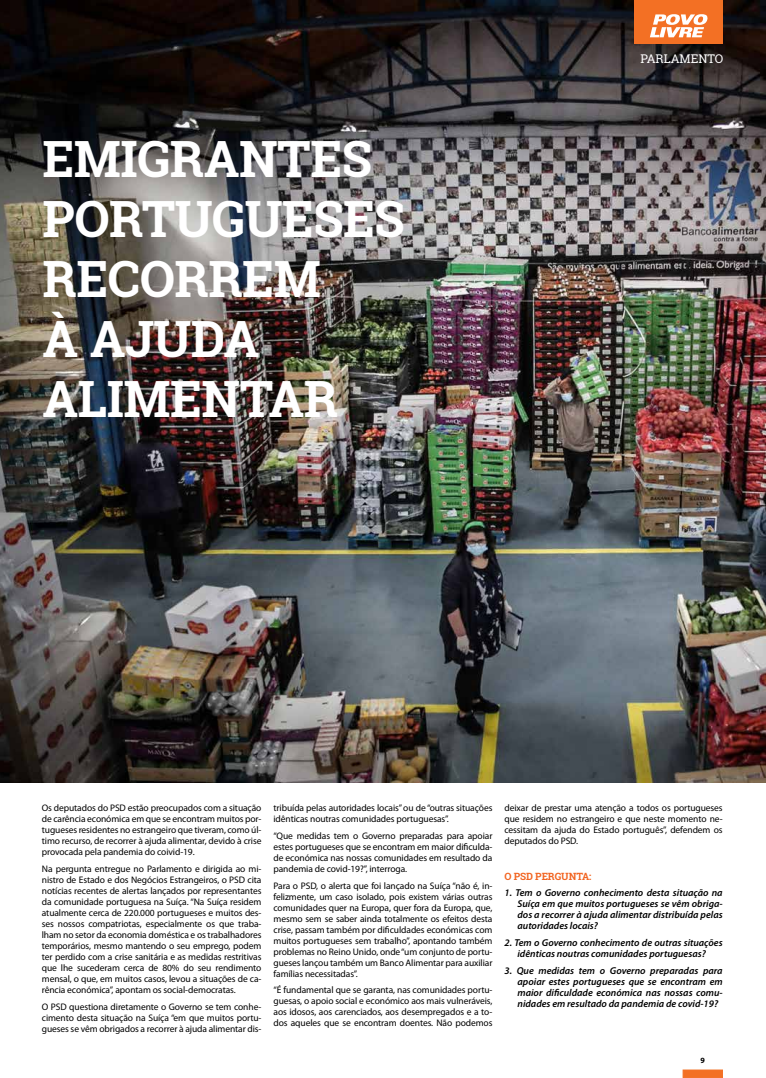
<style>
.page{position:relative;width:766px;height:1078px;background:#fff}
.page>*{position:absolute;margin:0;border:0;box-sizing:border-box;transform-origin:0 0}
.t1{font:700 49.9px/59.9px "Roboto Slab";letter-spacing:-.01em;color:#fff}
.t2{font:12px "Roboto Slab";color:#fff}
.t3{font:italic 600 10px/11px "Myriad Pro";color:#000;text-align:justify}
.t4{font:700 10px "Roboto Slab";letter-spacing:-.01em;color:#f26522}
.t5{font:9.5px/11px "Myriad Pro";letter-spacing:-.01em;color:#000;text-align:justify}
.t6{font:700 8px "Myriad Pro";color:#000}
</style>
<div class="page">
<div style="left:682px;top:1069px;width:40px;height:8px;background:#f37024;border:1px solid #f37024"></div>
<img style="left:0;top:0;width:765px;height:782px">
<div style="left:634px;top:0;width:88px;height:44px;background:#f37024"></div>
<svg style="left:650px;top:14px;width:57px;height:23px"></svg>
<h1 class="t1" style="left:43px;top:128px;width:363px">EMIGRANTES<br>PORTUGUESES<br>RECORREM<br>À AJUDA<br>ALIMENTAR</h1>
<p class="t2" style="left:640px;top:51px;width:84px">PARLAMENTO</p>
<p class="t5" style="left:42px;top:802px;width:221px">Os deputados do PSD estão preocupados com a situação de carência económica em que se encontram muitos por&shy;tugueses residentes no estrangeiro que tiveram, como úl&shy;timo recurso, de recorrer à ajuda alimentar, devido à crise provocada pela pandemia do coivid-19.</p>
<p class="t5" style="left:42px;top:862px;width:221px">Na pergunta entregue no Parlamento e dirigida ao mi&shy;nistro de Estado e dos Negócios Estrangeiros, o PSD cita notícias recentes de alertas lançados por representantes da comunidade portuguesa na Suíça. “Na Suíça residem atualmente cerca de 220.000 portugueses e muitos des&shy;ses nossos compatriotas, especialmente os que traba&shy;lham no setor da economia doméstica e os trabalhadores temporários, mesmo mantendo o seu emprego, podem ter perdido com a crise sanitária e as medidas restritivas que lhe sucederam cerca de 80% do seu rendimento mensal, o que, em muitos casos, levou a situações de ca&shy;rência económica”, apontam os social-democratas.</p>
<p class="t5" style="left:42px;top:1000px;width:221px">O PSD questiona diretamente o Governo se tem conhe&shy;cimento desta situação na Suíça “em que muitos portu&shy;gueses se vêm obrigados a recorrer à ajuda alimentar dis-</p>
<p class="t5" style="left:273px;top:802px;width:220px">tribuída pelas autoridades locais” ou de “outras situações idênticas noutras comunidades portuguesas”.</p>
<p class="t5" style="left:273px;top:829px;width:220px">“Que medidas tem o Governo preparadas para apoiar estes portugueses que se encontram em maior dificulda&shy;de económica nas nossas comunidades em resultado da pandemia de covid-19?”, interroga.</p>
<p class="t5" style="left:273px;top:879px;width:220px">Para o PSD, o alerta que foi lançado na Suíça “não é, in&shy;felizmente, um caso isolado, pois existem várias outras comunidades quer na Europa, quer fora da Europa, que, mesmo sem se saber ainda totalmente os efeitos desta crise, passam também por dificuldades económicas com muitos portugueses sem trabalho”, apontando também problemas no Reino Unido, onde “um conjunto de portu&shy;gueses lançou também um Banco Alimentar para auxiliar famílias necessitadas”.</p>
<p class="t5" style="left:273px;top:984px;width:220px">“É fundamental que se garanta, nas comunidades portu&shy;guesas, o apoio social e económico aos mais vulneráveis, aos idosos, aos carenciados, aos desempregados e a to&shy;dos aqueles que se encontram doentes. Não podemos</p>
<p class="t5" style="left:504px;top:802px;width:220px">deixar de prestar uma atenção a todos os portugueses que residem no estrangeiro e que neste momento ne&shy;cessitam da ajuda do Estado português”, defendem os deputados do PSD.</p>
<p class="t4" style="left:504px;top:868px;width:88px">O PSD PERGUNTA:</p>
<p class="t3" style="left:517px;top:886px;width:207px;text-indent:-13px">1. Tem o Governo conhecimento desta situação na Suíça em que muitos portugueses se vêm obriga&shy;dos a recorrer à ajuda alimentar distribuída pelas autoridades locais?</p>
<p class="t3" style="left:504px;top:936px;width:220px;text-align:center">2. Tem o Governo conhecimento de outras situações idênticas noutras comunidades portuguesas?</p>
<p class="t3" style="left:517px;top:964px;width:207px;text-indent:-13px">3. Que medidas tem o Governo preparadas para apoiar estes portugueses que se encontram em maior dificuldade económica nas nossas comu&shy;nidades em resultado da pandemia de covid-19?</p>
<p class="t6" style="left:700px;top:1054px;width:6px">9</p>
</div>
